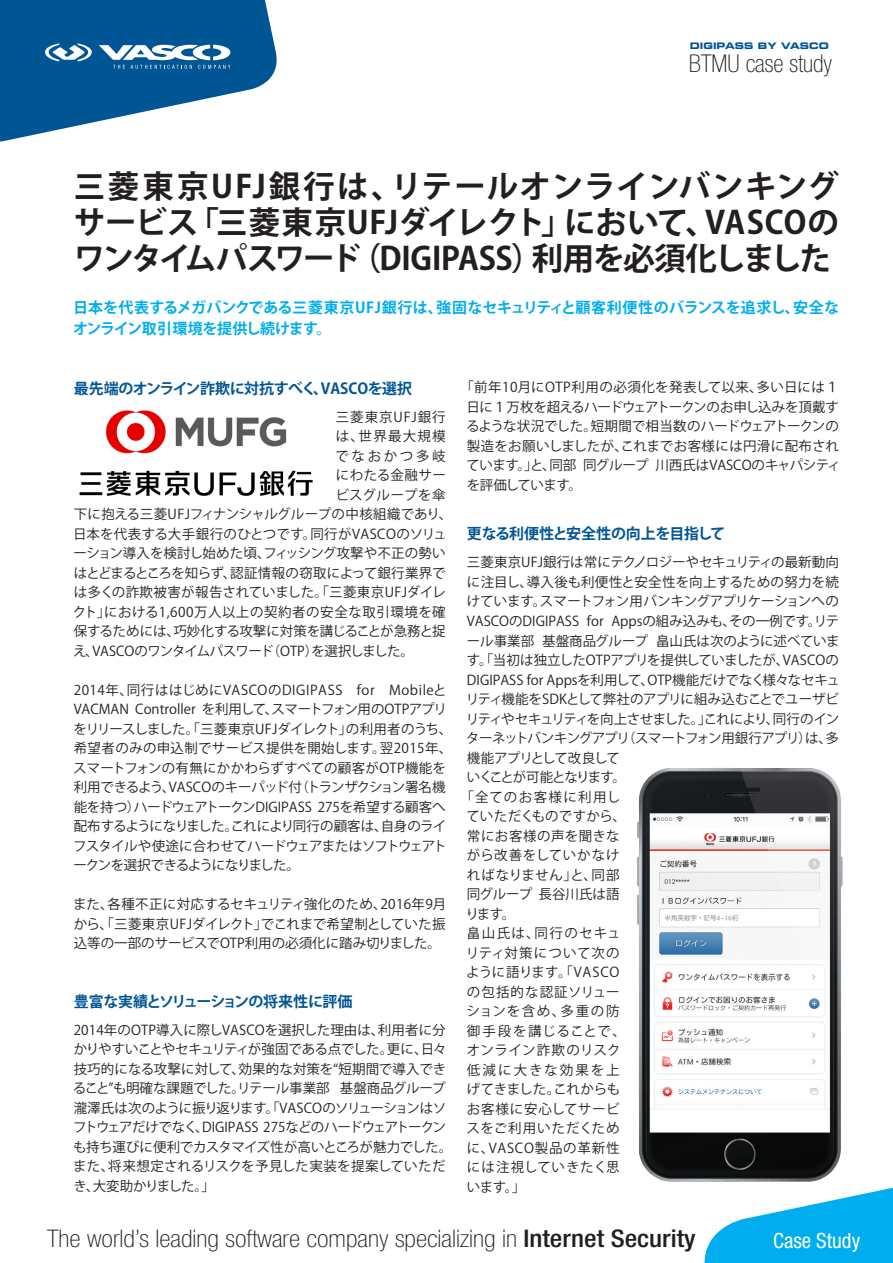
<style>
.page{position:relative;width:893px;height:1263px;background:#fff}
.page>*{position:absolute;margin:0;border:0;box-sizing:border-box;transform-origin:0 0}
.t1{font:700 31.5px/36px "Koz Go Pro";letter-spacing:-.02em;color:#231f20;text-align:justify}
.t2{font:100 condensed 24.6px "Helvetica Neue";color:#231f20}
.t3{font:100 condensed 24.3px "Helvetica Neue";color:#231f20;scale:1.11 1}
.t4{font:condensed 21px "Helvetica Neue";color:#fff}
.Blue_Summary{font:700 15px/21px "Koz Go Pro";color:#00aeef}
.tekst{font:700 15px "Koz Go Pro";letter-spacing:-.02em;color:#005595}
.tekst-2{font:13.5px/19.5px "Koz Go Pro";color:#231f20}
.tekst-3{font:13.5px/19.5px "Koz Go Pro";letter-spacing:.055em;color:#231f20}
.tekst-4{font:13.5px "Koz Go Pro";letter-spacing:-.065em;color:#231f20}
.tekst-5{font:13.5px "Koz Go Pro";letter-spacing:.03em;color:#231f20}
.tekst-6{font:13.5px "Koz Go Pro";letter-spacing:.04em;color:#231f20}
.tekst-7{font:13.5px "Koz Go Pro";letter-spacing:-.04em;color:#231f20}
.tekst-8{font:13.5px "Koz Go Pro";letter-spacing:-.03em;color:#231f20}
.tekst-9{font:13.5px "Koz Go Pro";letter-spacing:-.085em;color:#231f20}
.tekst-10{font:13.5px "Koz Go Pro";letter-spacing:.105em;color:#231f20}
.tekst-11{font:13.5px "Koz Go Pro";letter-spacing:.035em;color:#231f20}
.tekst-12{font:13.5px "Koz Go Pro";letter-spacing:.045em;color:#231f20}
.tekst-13{font:13.5px "Koz Go Pro";letter-spacing:.065em;color:#231f20}
.tekst-14{font:13.5px "Koz Go Pro";letter-spacing:.195em;color:#231f20}
.t5{font:9px "Eurostile Bold Extended Two";color:#005595}
.s1{font-weight:500}
</style>
<div class="page">
<svg style="left:704px;top:1187px;width:189px;height:76px"></svg>
<svg style="left:0;top:0;width:277px;height:142px"></svg>
<img style="left:79px;top:410px;width:234px;height:86px">
<img style="left:637px;top:767px;width:221px;height:423px">
<p class="t5" style="left:690px;top:39px;width:140px">DIGIPASS BY VASCO</p>
<h2 class="t2" style="left:689px;top:50px;width:145px">BTMU case study</h2>
<p class="t1" style="left:74px;top:170px;width:767px">三菱東京UFJ銀行は、リテールオンラインバンキングサービス「三菱東京UFJダイレクト」において、VASCOのワンタイムパスワード（DIGIPASS）利用を必須化しました</p>
<p class="Blue_Summary" style="left:73px;top:298px;width:768px">日本を代表するメガバンクである三菱東京UFJ銀行は、強固なセキュリティと顧客利便性のバランスを追求し、安全なオンライン取引環境を提供し続けます。</p>
<p class="tekst" style="left:74px;top:379px;width:340px">最先端のオンライン詐欺に対抗すべく、VASCOを選択</p>
<p class="tekst-13" style="left:336px;top:408px;width:111px">三菱東京UFJ銀行</p>
<p class="tekst-2" style="left:336px;top:427px;width:111px">は、世界最大規模</p>
<p class="tekst-14" style="left:336px;top:447px;width:112px">でなおかつ多岐</p>
<p class="tekst-5" style="left:336px;top:466px;width:111px">にわたる金融サー</p>
<p class="tekst-6" style="left:336px;top:486px;width:111px">ビスグループを傘</p>
<p class="tekst-2" style="left:74px;top:505px;width:380px">下に抱える三菱UFJフィナンシャルグループの中核組織であり、</p>
<p class="tekst-5" style="left:73px;top:525px;width:375px">日本を代表する大手銀行のひとつです。同行がVASCOのソリュ</p>
<p class="tekst-2" style="left:74px;top:544px;width:374px">ーション導入を検討し始めた頃、フィッシング攻撃や不正の勢い</p>
<p class="tekst-8" style="left:74px;top:564px;width:373px">はとどまるところを知らず、認証情報の窃取によって銀行業界で</p>
<p class="tekst-5" style="left:74px;top:583px;width:373px">は多くの詐欺被害が報告されていました。「三菱東京UFJダイレ</p>
<p class="tekst-6" style="left:73px;top:603px;width:374px">クト」における1,600万人以上の契約者の安全な取引環境を確</p>
<p class="tekst-2" style="left:74px;top:622px;width:373px">保するためには、巧妙化する攻撃に対策を講じることが急務と捉</p>
<p class="tekst-7" style="left:73px;top:642px;width:342px">え、VASCOのワンタイムパスワード（OTP）を選択しました。</p>
<p class="tekst-2" style="left:73px;top:680px;width:381px">2014年、同行ははじめにVASCOのDIGIPASS for MobileとVACMAN Controller を利用して、スマートフォン用のOTPアプリをリリースしました。「三菱東京UFJダイレクト」の利用者のうち、希望者のみの申込制でサービス提供を開始します。翌2015年、スマートフォンの有無にかかわらずすべての顧客がOTP機能を利用できるよう、VASCOのキーパッド付（トランザクション署名機能を持つ）ハードウェアトークンDIGIPASS 275を希望する顧客へ配布するようになりました。これにより同行の顧客は、自身のライフスタイルや使途に合わせてハードウェアまたはソフトウェアトークンを選択できるようになりました。</p>
<p class="tekst-2" style="left:73px;top:895px;width:375px;text-align:justify">また、各種不正に対応するセキュリティ強化のため、2016年9月から、「三菱東京UFJダイレクト」でこれまで希望制としていた振込等の一部のサービスでOTP利用の必須化に踏み切りました。</p>
<p class="tekst" style="left:74px;top:992px;width:280px">豊富な実績とソリューションの将来性に評価</p>
<p class="tekst-2" style="left:73px;top:1020px;width:381px">2014年のOTP導入に際しVASCOを選択した理由は、利用者に分かりやすいことやセキュリティが強固である点でした。更に、日々技巧的になる攻撃に対して、効果的な対策を“短期間で導入できること”も明確な課題でした。リテール事業部 基盤商品グループ瀧澤氏は次のように振り返ります。「VASCOのソリューションはソフトウェアだけでなく、DIGIPASS 275などのハードウェアトークンも持ち運びに便利でカスタマイズ性が高いところが魅力でした。また、将来想定されるリスクを予見した実装を提案していただき、大変助かりました。」</p>
<p class="tekst-2" style="left:466px;top:378px;width:376px;text-indent:-6px">「前年10月にOTP利用の必須化を発表して以来、多い日には１日に１万枚を超えるハードウェアトークンのお申し込みを頂戴するような状況でした。短期間で相当数のハードウェアトークンの製造をお願いしましたが、これまでお客様には円滑に配布されています。」と、同部 同グループ 川西氏はVASCOのキャパシティを評価しています。</p>
<p class="tekst" style="left:467px;top:524px;width:260px">更なる利便性と安全性の向上を目指して</p>
<p class="tekst-2" style="left:467px;top:553px;width:373px">三菱東京UFJ銀行は常にテクノロジーやセキュリティの最新動向</p>
<p class="tekst-2" style="left:467px;top:573px;width:373px">に注目し、導入後も利便性と安全性を向上するための努力を続</p>
<p class="tekst-2" style="left:467px;top:592px;width:373px">けています。スマートフォン用バンキングアプリケーションへの</p>
<p class="tekst-2" style="left:467px;top:612px;width:374px">VASCOのDIGIPASS for Appsの組み込みも、その一例です。リテ</p>
<p class="tekst-2" style="left:467px;top:631px;width:374px">ール事業部 基盤商品グループ 畠山氏は次のように述べていま</p>
<p class="tekst-2" style="left:467px;top:651px;width:373px">す。「当初は独立したOTPアプリを提供していましたが、VASCOの</p>
<p class="tekst-2" style="left:467px;top:670px;width:375px">DIGIPASS for Appsを利用して、OTP機能だけでなく様々なセキュ</p>
<p class="tekst-2" style="left:466px;top:690px;width:375px">リティ機能をSDKとして弊社のアプリに組み込むことでユーザビ</p>
<p class="tekst-4" style="left:466px;top:710px;width:375px">リティやセキュリティを向上させました。」これにより、同行のイン</p>
<p class="tekst-4" style="left:466px;top:729px;width:374px">ターネットバンキングアプリ（スマートフォン用銀行アプリ）は、多</p>
<p class="tekst-4" style="left:467px;top:749px;width:155px">機能アプリとして改良して</p>
<p class="tekst-9" style="left:467px;top:768px;width:161px">いくことが可能となります。</p>
<p class="tekst-10" style="left:460px;top:788px;width:161px">「全てのお客様に利用し</p>
<p class="tekst-2" style="left:467px;top:807px;width:161px">ていただくものですから、</p>
<p class="tekst-11" style="left:467px;top:827px;width:154px">常にお客様の声を聞きな</p>
<p class="tekst-12" style="left:467px;top:846px;width:154px">がら改善をしていかなけ</p>
<p class="tekst-3" style="left:467px;top:865px;width:154px">ればなりません」と、同部</p>
<p class="tekst-2" style="left:467px;top:885px;width:154px">同グループ 長谷川氏は語</p>
<p class="tekst-2" style="left:465px;top:904px;width:51px">ります。</p>
<p class="tekst-3" style="left:466px;top:924px;width:162px">畠山氏は、同行のセキュリティ対策について次のように語ります。「VASCOの包括的な認証ソリューションを含め、多重の防御手段を講じることで、オンライン詐欺のリスク低減に大きな効果を上げてきました。これからもお客様に安心してサービスをご利用いただくために、VASCO製品の革新性には注視していきたく思います。」</p>
<h3 class="t3" style="left:47px;top:1224px;width:586px">The world’s leading software company specializing in <span class="s1">Internet Security</span></h3>
<h3 class="t4" style="left:773px;top:1228px;width:89px">Case Study</h3>
</div>
